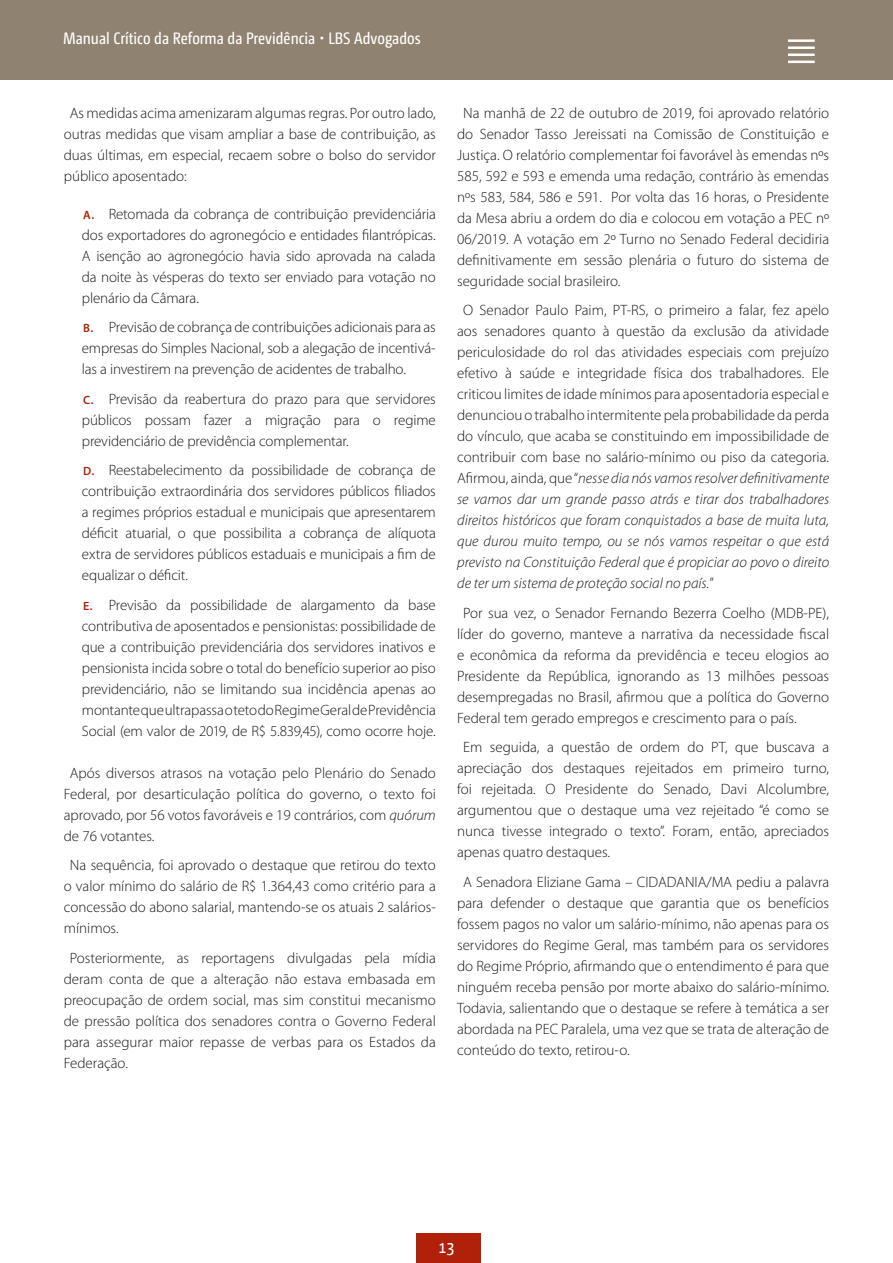
<style>
.page{position:relative;width:893px;height:1263px;background:#fff}
.page>*{position:absolute;margin:0;border:0;box-sizing:border-box;transform-origin:0 0}
.t1{font:18px "Camingo Dos Pro Cd";color:#fff}
.t2{font:16.5px "Camingo Dos Pro Cd";color:#fff}
.t3{font:300 15px/21px "Myriad Pro";color:#1a1a1a;text-align:justify}
.s1{font-weight:600;font-size:12px;color:#b12009}
.s2{font-style:italic}
</style>
<div class="page">
<div style="left:0;top:0;width:893px;height:80px;background:#908270"></div>
<div style="left:416px;top:1233px;width:64px;height:30px;background:#b12009"></div>
<div style="left:788px;top:39px;width:27px;height:3px;border:2px solid #fff"></div>
<div style="left:788px;top:46px;width:27px;height:3px;border:2px solid #fff"></div>
<div style="left:788px;top:54px;width:27px;height:2px;border:2px solid #fff"></div>
<div style="left:788px;top:61px;width:27px;height:2px;border:2px solid #fff"></div>
<p class="t2" style="left:63px;top:29px;width:359px">Manual Crítico da Reforma da Previdência • LBS Advogados</p>
<p class="t3" style="left:64px;top:102px;width:374px;text-indent:6px">As medidas acima amenizaram algumas regras. Por outro lado, outras medidas que visam ampliar a base de contribuição, as duas últimas, em especial, recaem sobre o bolso do servidor público aposentado:</p>
<p class="t3" style="left:82px;top:203px;width:356px"><span class="s1">A.</span> Retomada da cobrança de contribuição previdenciária dos exportadores do agronegócio e entidades filantrópicas.<br>A isenção ao agronegócio havia sido aprovada na calada da noite às vésperas do texto ser enviado para votação no plenário da Câmara.</p>
<p class="t3" style="left:82px;top:317px;width:356px"><span class="s1">B.</span> Previsão de cobrança de contribuições adicionais para as empresas do Simples Nacional, sob a alegação de incentivá&shy;las a investirem na prevenção de acidentes de trabalho.</p>
<p class="t3" style="left:82px;top:388px;width:356px"><span class="s1">C .</span> Previsão da reabertura do prazo para que servidores públicos possam fazer a migração para o regime previdenciário de previdência complementar.</p>
<p class="t3" style="left:82px;top:460px;width:356px"><span class="s1">D.</span> Reestabelecimento da possibilidade de cobrança de contribuição extraordinária dos servidores públicos filiados a regimes próprios estadual e municipais que apresentarem déficit atuarial, o que possibilita a cobrança de alíquota extra de servidores públicos estaduais e municipais a fim de equalizar o déficit.</p>
<p class="t3" style="left:82px;top:594px;width:356px"><span class="s1">E.</span> Previsão da possibilidade de alargamento da base contributiva de aposentados e pensionistas: possibilidade de que a contribuição previdenciária dos servidores inativos e pensionista incida sobre o total do benefício superior ao piso previdenciário, não se limitando sua incidência apenas ao montante que ultrapassa o teto do Regime Geral de Previdência Social (em valor de 2019, de R$ 5.839,45), como ocorre hoje.</p>
<p class="t3" style="left:64px;top:762px;width:374px;text-indent:6px">Após diversos atrasos na votação pelo Plenário do Senado Federal, por desarticulação política do governo, o texto foi aprovado, por 56 votos favoráveis e 19 contrários, com <span class="s2">quórum </span>de 76 votantes.</p>
<p class="t3" style="left:64px;top:855px;width:374px;text-indent:6px">Na sequência, foi aprovado o destaque que retirou do texto o valor mínimo do salário de R$ 1.364,43 como critério para a concessão do abono salarial, mantendo-se os atuais 2 salários&shy;mínimos.</p>
<p class="t3" style="left:64px;top:947px;width:374px;text-indent:6px">Posteriormente, as reportagens divulgadas pela mídia deram conta de que a alteração não estava embasada em preocupação de ordem social, mas sim constitui mecanismo de pressão política dos senadores contra o Governo Federal para assegurar maior repasse de verbas para os Estados da Federação.</p>
<p class="t3" style="left:457px;top:102px;width:374px;text-indent:6px">Na manhã de 22 de outubro de 2019, foi aprovado relatório do Senador Tasso Jereissati na Comissão de Constituição e Justiça. O relatório complementar foi favorável às emendas nºs 585, 592 e 593 e emenda uma redação, contrário às emendas nºs 583, 584, 586 e 591. Por volta das 16 horas, o Presidente da Mesa abriu a ordem do dia e colocou em votação a PEC nº 06/2019. A votação em 2º Turno no Senado Federal decidiria definitivamente em sessão plenária o futuro do sistema de seguridade social brasileiro.</p>
<p class="t3" style="left:457px;top:300px;width:374px;text-indent:6px">O Senador Paulo Paim, PT-RS, o primeiro a falar, fez apelo aos senadores quanto à questão da exclusão da atividade periculosidade do rol das atividades especiais com prejuízo efetivo à saúde e integridade física dos trabalhadores. Ele criticou limites de idade mínimos para aposentadoria especial e denunciou o trabalho intermitente pela probabilidade da perda do vínculo, que acaba se constituindo em impossibilidade de contribuir com base no salário-mínimo ou piso da categoria.<br>Afirmou, ainda, que “<span class="s2">nesse dia nós vamos resolver definitivamente se vamos dar um grande passo atrás e tirar dos trabalhadores direitos históricos que foram conquistados a base de muita luta, que durou muito tempo, ou se nós vamos respeitar o que está previsto na Constituição Federal que é propiciar ao povo o direito de ter um sistema de proteção social no país.</span>”</p>
<p class="t3" style="left:457px;top:602px;width:374px;text-indent:6px">Por sua vez, o Senador Fernando Bezerra Coelho (MDB-PE), líder do governo, manteve a narrativa da necessidade fiscal e econômica da reforma da previdência e teceu elogios ao Presidente da República, ignorando as 13 milhões pessoas desempregadas no Brasil, afirmou que a política do Governo Federal tem gerado empregos e crescimento para o país.</p>
<p class="t3" style="left:457px;top:737px;width:374px;text-indent:6px">Em seguida, a questão de ordem do PT, que buscava a apreciação dos destaques rejeitados em primeiro turno, foi rejeitada. O Presidente do Senado, Davi Alcolumbre, argumentou que o destaque uma vez rejeitado “é como se nunca tivesse integrado o texto”. Foram, então, apreciados apenas quatro destaques.</p>
<p class="t3" style="left:457px;top:871px;width:374px;text-indent:6px">A Senadora Eliziane Gama – CIDADANIA/MA pediu a palavra para defender o destaque que garantia que os benefícios fossem pagos no valor um salário-mínimo, não apenas para os servidores do Regime Geral, mas também para os servidores do Regime Próprio, afirmando que o entendimento é para que ninguém receba pensão por morte abaixo do salário-mínimo.<br>Todavia, salientando que o destaque se refere à temática a ser abordada na PEC Paralela, uma vez que se trata de alteração de conteúdo do texto, retirou-o.</p>
<p class="t1" style="left:438px;top:1236px;width:18px">13</p>
</div>
